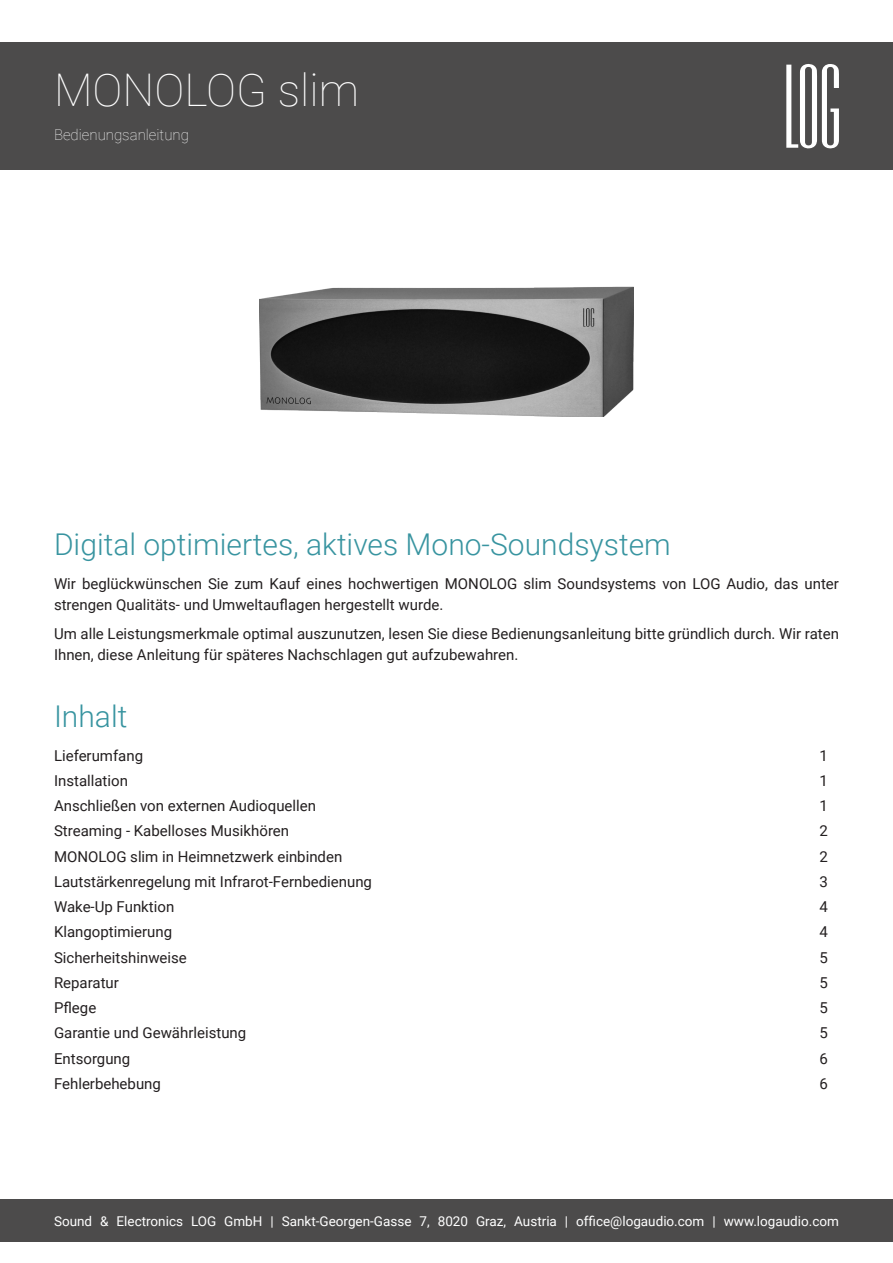
<style>
.page{position:relative;width:893px;height:1263px;background:#fff}
.page>*{position:absolute;margin:0;border:0;box-sizing:border-box;transform-origin:0 0}
.t1{font:100 45px "Roboto";color:#fff}
.UE1_ohne_Inhaltsverz{font:300 30px "Roboto";color:#3894a0}
.UE1{font:300 30px "Roboto";color:#3894a0}
.Normal_Inhaltsverzei{font:15px/21px "Roboto";color:#231f20}
.t2{font:100 15px "Roboto";color:#fff}
.t3{font:13.5px "Roboto";color:#fff}
</style>
<div class="page">
<div style="left:0;top:43px;width:893px;height:127px;background:#4c4b4b"></div>
<div style="left:0;top:1199px;width:893px;height:43px;background:#4c4b4b"></div>
<svg style="left:786px;top:64px;width:53px;height:85px"></svg>
<img style="left:259px;top:286px;width:375px;height:130px">
<h1 class="t1" style="left:54px;top:59px;width:307px">MONOLOG slim</h1>
<p class="t2" style="left:54px;top:124px;width:136px">Bedienungsanleitung</p>
<p class="UE1_ohne_Inhaltsverz" style="left:54px;top:523px;width:618px">Digital optimiertes, aktives Mono-Soundsystem</p>
<p class="Normal_Inhaltsverzei" style="left:54px;top:572px;width:786px">Wir beglückwünschen Sie zum Kauf eines hochwertigen MONOLOG slim Soundsystems von LOG Audio, das unter strengen Qualitäts- und Umweltauflagen hergestellt wurde.</p>
<p class="Normal_Inhaltsverzei" style="left:54px;top:623px;width:786px">Um alle Leistungsmerkmale optimal auszunutzen, lesen Sie diese Bedienungsanleitung bitte gründlich durch. Wir raten<br>Ihnen, diese Anleitung für späteres Nachschlagen gut aufzubewahren.</p>
<p class="UE1" style="left:54px;top:695px;width:75px">Inhalt</p>
<p class="Normal_Inhaltsverzei" style="left:54px;top:744px;width:91px">Lieferumfang</p>
<p class="Normal_Inhaltsverzei" style="left:819px;top:744px;width:10px">1</p>
<p class="Normal_Inhaltsverzei" style="left:54px;top:769px;width:75px">Installation</p>
<p class="Normal_Inhaltsverzei" style="left:819px;top:769px;width:10px">1</p>
<p class="Normal_Inhaltsverzei" style="left:54px;top:795px;width:264px">Anschließen von externen Audioquellen</p>
<p class="Normal_Inhaltsverzei" style="left:819px;top:795px;width:10px">1</p>
<p class="Normal_Inhaltsverzei" style="left:54px;top:820px;width:237px">Streaming - Kabelloses Musikhören</p>
<p class="Normal_Inhaltsverzei" style="left:819px;top:820px;width:10px">2</p>
<p class="Normal_Inhaltsverzei" style="left:54px;top:845px;width:290px">MONOLOG slim in Heimnetzwerk einbinden</p>
<p class="Normal_Inhaltsverzei" style="left:819px;top:845px;width:10px">2</p>
<p class="Normal_Inhaltsverzei" style="left:54px;top:870px;width:320px">Lautstärkenregelung mit Infrarot-Fernbedienung</p>
<p class="Normal_Inhaltsverzei" style="left:819px;top:870px;width:10px">3</p>
<p class="Normal_Inhaltsverzei" style="left:54px;top:896px;width:122px">Wake-Up Funktion</p>
<p class="Normal_Inhaltsverzei" style="left:819px;top:896px;width:10px">4</p>
<p class="Normal_Inhaltsverzei" style="left:54px;top:921px;width:120px">Klangoptimierung</p>
<p class="Normal_Inhaltsverzei" style="left:819px;top:921px;width:10px">4</p>
<p class="Normal_Inhaltsverzei" style="left:54px;top:946px;width:134px">Sicherheitshinweise</p>
<p class="Normal_Inhaltsverzei" style="left:819px;top:946px;width:10px">5</p>
<p class="Normal_Inhaltsverzei" style="left:54px;top:971px;width:66px">Reparatur</p>
<p class="Normal_Inhaltsverzei" style="left:819px;top:971px;width:10px">5</p>
<p class="Normal_Inhaltsverzei" style="left:54px;top:997px;width:44px">Pflege</p>
<p class="Normal_Inhaltsverzei" style="left:819px;top:997px;width:10px">5</p>
<p class="Normal_Inhaltsverzei" style="left:54px;top:1022px;width:194px">Garantie und Gewährleistung</p>
<p class="Normal_Inhaltsverzei" style="left:819px;top:1022px;width:10px">5</p>
<p class="Normal_Inhaltsverzei" style="left:54px;top:1047px;width:78px">Entsorgung</p>
<p class="Normal_Inhaltsverzei" style="left:819px;top:1047px;width:10px">6</p>
<p class="Normal_Inhaltsverzei" style="left:54px;top:1072px;width:108px">Fehlerbehebung</p>
<p class="Normal_Inhaltsverzei" style="left:819px;top:1072px;width:10px">6</p>
<p class="t3" style="left:54px;top:1211px;width:786px">Sound &amp; Electronics LOG GmbH | Sankt-Georgen-Gasse 7, 8020 Graz, Austria | office@logaudio.com | www.logaudio.com</p>
</div>
